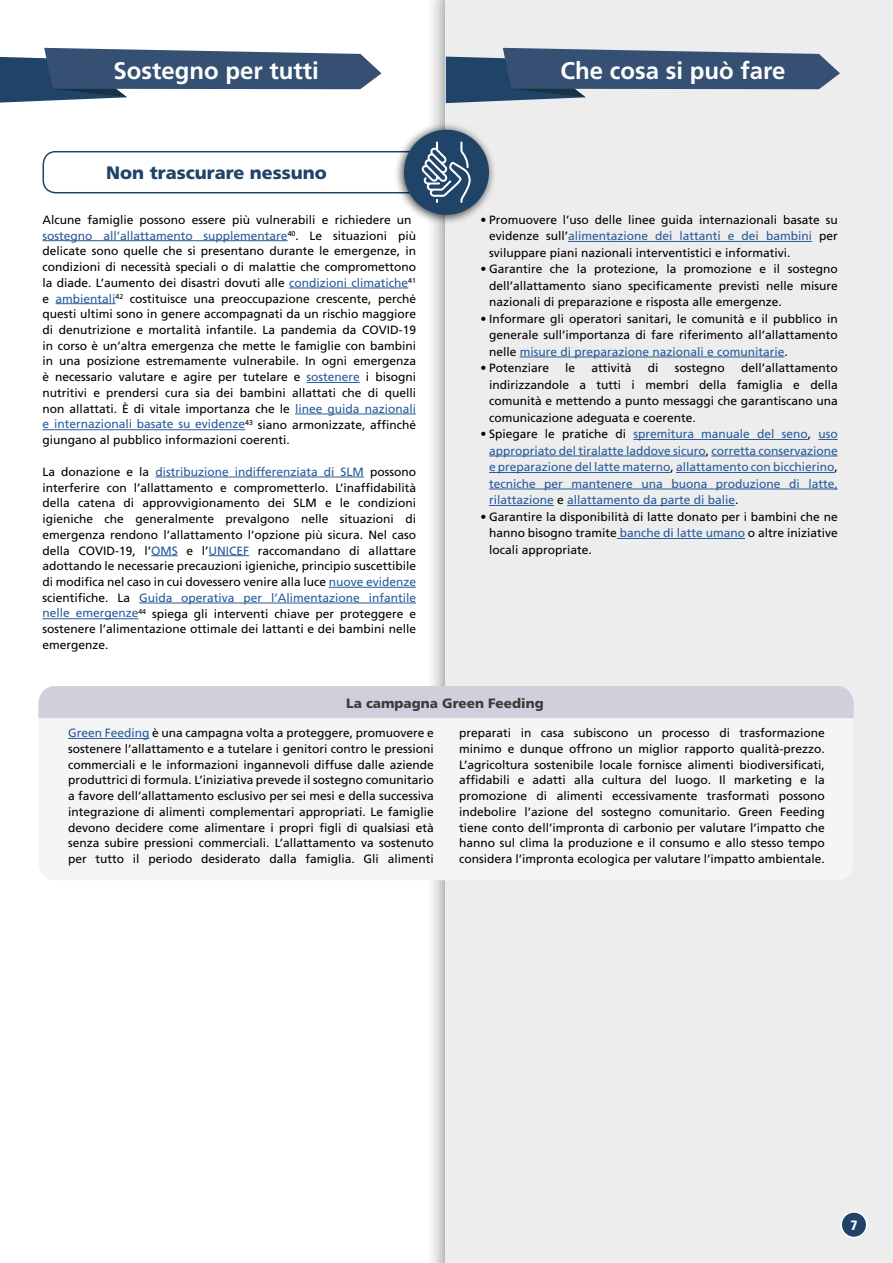
<style>
.page{position:relative;width:893px;height:1263px;background:#fff}
.page>*{position:absolute;margin:0;border:0;box-sizing:border-box;transform-origin:0 0}
.t1{font:700 24px "Frutiger LT Std";color:#fff}
.t2{font:900 18px "Frutiger LT Std";color:#1f4468}
.t3{font:900 13.5px "Frutiger LT Std";color:#3c3c3b}
.t4{font:900 condensed 13.5px "Frutiger LT Std";color:#fff}
.t5{font:12px/15.8px "Frutiger LT Std";color:#000;text-align:justify}
.t6{font:12px/16.5px "Frutiger LT Std";color:#275b9b;text-align:justify}
.s1{color:#275b9b}
.s2{color:#000}
</style>
<div class="page">
<div style="left:425px;top:0;width:468px;height:1263px;background:#000;opacity:.75"></div>
<div style="left:446px;top:0;width:447px;height:1263px;background:#ededed"></div>
<div style="left:38px;top:718px;width:408px;height:162px;background:#f5f5f5"></div>
<div style="left:38px;top:686px;width:816px;height:32px;background:#cfd0dc"></div>
<hr style="left:43px;top:240px;width:245px;height:1px;background:#275b9b">
<hr style="left:289px;top:288px;width:119px;height:1px;background:#275b9b">
<hr style="left:56px;top:303px;width:60px;height:1px;background:#275b9b">
<hr style="left:307px;top:382px;width:53px;height:1px;background:#275b9b">
<hr style="left:295px;top:414px;width:121px;height:1px;background:#275b9b">
<hr style="left:43px;top:429px;width:202px;height:1px;background:#275b9b">
<hr style="left:155px;top:477px;width:209px;height:1px;background:#275b9b">
<svg style="left:151px;top:555px;width:27px;height:1px"></svg>
<hr style="left:209px;top:555px;width:40px;height:1px;background:#275b9b">
<hr style="left:329px;top:587px;width:87px;height:1px;background:#275b9b">
<hr style="left:139px;top:603px;width:277px;height:1px;background:#275b9b">
<hr style="left:43px;top:618px;width:95px;height:1px;background:#275b9b">
<hr style="left:568px;top:241px;width:244px;height:1px;background:#275b9b">
<hr style="left:520px;top:357px;width:264px;height:1px;background:#275b9b">
<hr style="left:633px;top:439px;width:175px;height:1px;background:#275b9b">
<svg style="left:818px;top:439px;width:20px;height:1px"></svg>
<hr style="left:489px;top:456px;width:217px;height:1px;background:#275b9b">
<hr style="left:711px;top:456px;width:127px;height:1px;background:#275b9b">
<hr style="left:489px;top:472px;width:181px;height:1px;background:#275b9b">
<hr style="left:676px;top:472px;width:158px;height:1px;background:#275b9b">
<hr style="left:489px;top:489px;width:349px;height:1px;background:#275b9b">
<hr style="left:489px;top:505px;width:65px;height:1px;background:#275b9b">
<hr style="left:567px;top:505px;width:168px;height:1px;background:#275b9b">
<hr style="left:617px;top:538px;width:128px;height:1px;background:#275b9b">
<svg style="left:0;top:48px;width:381px;height:55px"></svg>
<svg style="left:446px;top:48px;width:394px;height:55px"></svg>
<hr style="left:68px;top:738px;width:81px;height:1px;background:#275b9b">
<div style="left:393px;top:122px;width:104px;height:103px;background:#000;opacity:.75"></div>
<div style="left:404px;top:130px;width:85px;height:85px;background:#1f4468;border-radius:50%"></div>
<svg style="left:42px;top:142px;width:429px;height:61px"></svg>
<div style="left:841px;top:1212px;width:26px;height:25px;background:#1f4468;border-radius:50%"></div>
<div style="left:840px;top:1211px;width:27px;height:27px;border:2px solid #fff;border-radius:50%"></div>
<h1 class="t1" style="left:114px;top:57px;width:207px">Sostegno per tutti</h1>
<h1 class="t1" style="left:561px;top:57px;width:226px">Che cosa si può fare</h1>
<h2 class="t2" style="left:106px;top:162px;width:222px">Non trascurare nessuno</h2>
<p class="t5" style="left:43px;top:212px;width:375px;text-align:left">Alcune famiglie possono essere più vulnerabili e richiedere un <span class="s1">sostegno all’allattamento supplementare</span><sup>40</sup>. Le situazioni più delicate sono quelle che si presentano durante le emergenze, in condizioni di necessità speciali o di malattie che compromettono la diade. L’aumento dei disastri dovuti alle <span class="s1">condizioni climatiche</span><sup>41 </sup>e <span class="s1">ambientali</span><sup>42</sup> costituisce una preoccupazione crescente, perché questi ultimi sono in genere accompagnati da un rischio maggiore di denutrizione e mortalità infantile. La pandemia da COVID-19 in corso è un’altra emergenza che mette le famiglie con bambini in una posizione estremamente vulnerabile. In ogni emergenza è necessario valutare e agire per tutelare e <span class="s1">sostenere</span> i bisogni nutritivi e prendersi cura sia dei bambini allattati che di quelli non allattati. È di vitale importanza che le <span class="s1">linee guida nazionali e internazionali basate su evidenze</span><sup>43</sup> siano armonizzate, affinché giungano al pubblico informazioni coerenti.</p>
<p class="t5" style="left:43px;top:464px;width:375px">La donazione e la <span class="s1">distribuzione indifferenziata di SLM</span> possono interferire con l’allattamento e comprometterlo. L’inaffidabilità della catena di approvvigionamento dei SLM e le condizioni igieniche che generalmente prevalgono nelle situazioni di emergenza rendono l’allattamento l’opzione più sicura. Nel caso della COVID-19, l’<span class="s1">OMS</span> e l’<span class="s1">UNICEF</span> raccomandano di allattare adottando le necessarie precauzioni igieniche, principio suscettibile di modifica nel caso in cui dovessero venire alla luce <span class="s1">nuove evidenze </span>scientifiche. La <span class="s1">Guida operativa per l’Alimentazione infantile nelle emergenze</span><sup>44</sup> spiega gli interventi chiave per proteggere e sostenere l’alimentazione ottimale dei lattanti e dei bambini nelle emergenze.</p>
<p class="t5" style="left:489px;top:211px;width:350px;line-height:16.5px;text-indent:-9px">• Promuovere l’uso delle linee guida internazionali basate su evidenze sull’<span class="s1">alimentazione dei lattanti e dei bambini</span> per sviluppare piani nazionali interventistici e informativi.</p>
<p class="t5" style="left:489px;top:261px;width:350px;line-height:16.5px;text-indent:-9px">• Garantire che la protezione, la promozione e il sostegno dell’allattamento siano specificamente previsti nelle misure nazionali di preparazione e risposta alle emergenze.</p>
<p class="t5" style="left:489px;top:310px;width:350px;line-height:16.5px;text-indent:-9px">• Informare gli operatori sanitari, le comunità e il pubblico in generale sull’importanza di fare riferimento all’allattamento nelle <span class="s1">misure di preparazione nazionali e comunitarie</span>.</p>
<p class="t5" style="left:480px;top:360px;width:70px">• Potenziare</p>
<p class="t5" style="left:565px;top:360px;width:12px">le</p>
<p class="t5" style="left:592px;top:360px;width:42px">attività</p>
<p class="t5" style="left:648px;top:360px;width:12px">di</p>
<p class="t5" style="left:675px;top:360px;width:52px">sostegno</p>
<p class="t5" style="left:489px;top:360px;width:350px;line-height:16.5px;text-indent:252px">dell’allattamento indirizzandole a tutti i membri della famiglia e della comunità e mettendo a punto messaggi che garantiscano una comunicazione adeguata e coerente.</p>
<p class="t6" style="left:489px;top:426px;width:350px;text-indent:-9px"><span class="s2">• Spiegare le pratiche di</span> spremitura manuale del seno<span class="s2">,</span> uso appropriato del tiralatte laddove sicuro<span class="s2">,</span> corretta conservazione e preparazione del latte materno<span class="s2">,</span> allattamento con bicchierino<span class="s2">, </span>tecniche per mantenere una buona produzione di latte, rilattazione <span class="s2">e</span> allattamento da parte di balie<span class="s2">.</span></p>
<p class="t5" style="left:489px;top:508px;width:350px;line-height:16.5px;text-indent:-9px">• Garantire la disponibilità di latte donato per i bambini che ne hanno bisogno tramite <span class="s1">banche di latte umano</span> o altre iniziative locali appropriate.</p>
<p class="t3" style="left:346px;top:695px;width:199px">La campagna Green Feeding</p>
<p class="t5" style="left:68px;top:725px;width:367px"><span class="s1">Green Feeding</span> è una campagna volta a proteggere, promuovere e sostenere l’allattamento e a tutelare i genitori contro le pressioni commerciali e le informazioni ingannevoli diffuse dalle aziende produttrici di formula. L’iniziativa prevede il sostegno comunitario a favore dell’allattamento esclusivo per sei mesi e della successiva integrazione di alimenti complementari appropriati. Le famiglie devono decidere come alimentare i propri figli di qualsiasi età senza subire pressioni commerciali. L’allattamento va sostenuto per tutto il periodo desiderato dalla famiglia. Gli alimenti</p>
<p class="t5" style="left:459px;top:725px;width:367px">preparati in casa subiscono un processo di trasformazione minimo e dunque offrono un miglior rapporto qualità-prezzo.<br>L’agricoltura sostenibile locale fornisce alimenti biodiversificati, affidabili e adatti alla cultura del luogo. Il marketing e la promozione di alimenti eccessivamente trasformati possono indebolire l’azione del sostegno comunitario. Green Feeding tiene conto dell’impronta di carbonio per valutare l’impatto che hanno sul clima la produzione e il consumo e allo stesso tempo considera l’impronta ecologica per valutare l’impatto ambientale.</p>
<p class="t4" style="left:850px;top:1217px;width:9px">7</p>
</div>
